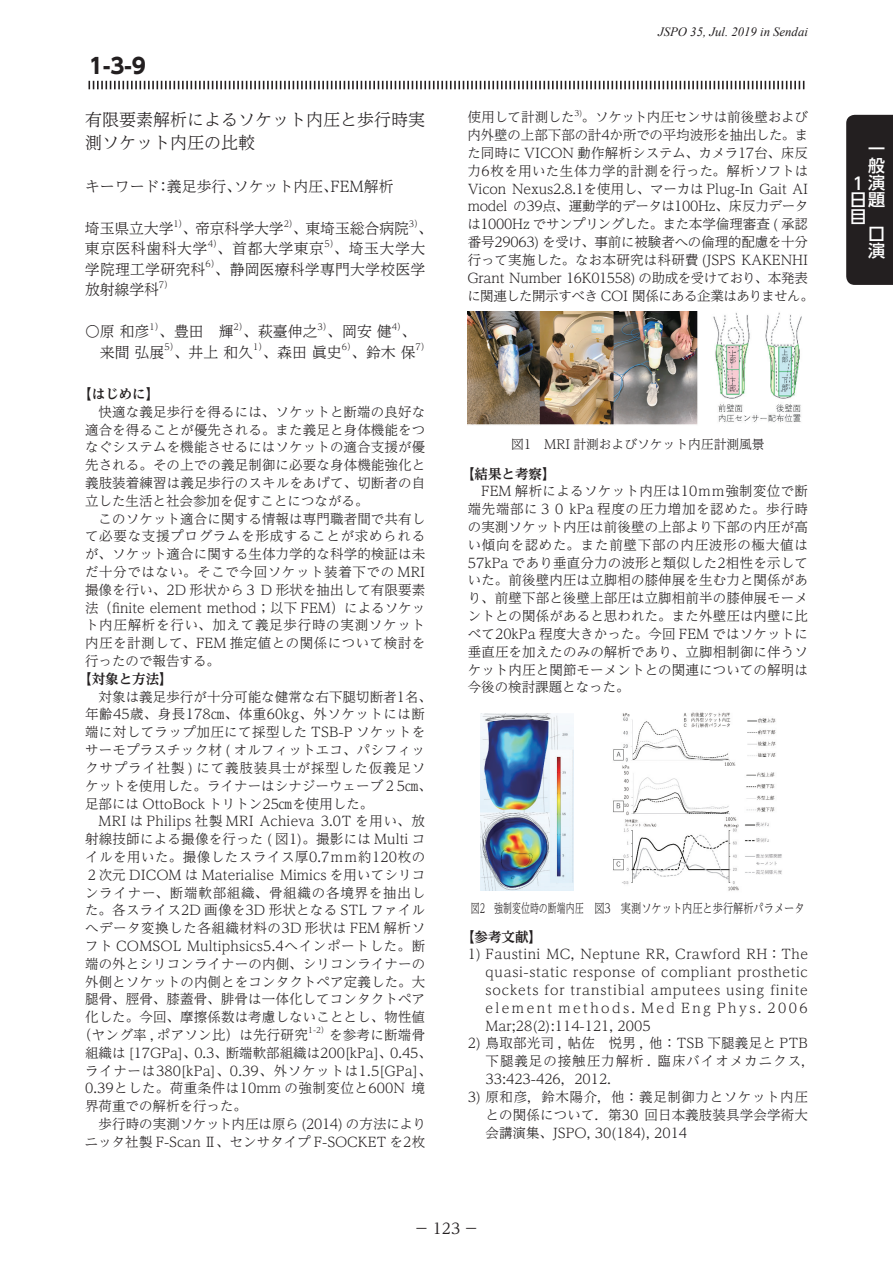
<style>
.page{position:relative;width:893px;height:1263px;background:#fff}
.page>*{position:absolute;margin:0;border:0;box-sizing:border-box;transform-origin:0 0}
.t1{font:700 21.3px "UD Shin Go Pro";color:#231f20}
.t2{font:300 16.95px/23.4px "UD Reimin Pro";color:#231f20}
.t3{font:500 16.95px/17px "UD Shin Go Pro";color:#fff}
.t4{font:300 14.85px "UD Reimin Pro";color:#231f20}
.t5{font:300 14.85px "UD Reimin Pro";letter-spacing:.035em;color:#231f20}
.t6{font:14.85px "UD Reimin Pro";color:#231f20}
.t7{font:300 13.5px/17.9px "UD Reimin Pro";letter-spacing:.01em;color:#231f20;text-align:justify}
.t8{font:300 13.5px/17.9px "UD Reimin Pro";letter-spacing:-.01em;color:#231f20}
.t9{font:300 13.5px "UD Reimin Pro";letter-spacing:.04em;color:#231f20}
.t10{font:700 13.5px "UD Reimin Pro";color:#231f20}
.t11{font:300 13.5px "UD Reimin Pro";letter-spacing:.055em;color:#231f20}
.t12{font:300 13.5px "UD Reimin Pro";letter-spacing:-.015em;color:#231f20}
.t13{font:300 12.75px "UD Reimin Pro";color:#231f20;scale:.7 1}
.t14{font:italic 12.75px "Times New Roman";color:#231f20}
.t15{font:300 12.75px "UD Reimin Pro";color:#231f20}
.t16{font:300 8.7px "UD Reimin Pro";color:#231f20}
.t17{font:300 7.8px "UD Reimin Pro";color:#231f20}
</style>
<div class="page">
<img style="left:468px;top:311px;width:334px;height:114px">
<img style="left:481px;top:713px;width:93px;height:177px">
<img style="left:613px;top:712px;width:169px;height:179px">
<svg style="left:88px;top:81px;width:716px;height:8px"></svg>
<div style="left:846px;top:115px;width:47px;height:170px;background:#231f20"></div>
<h1 class="t1" style="left:89px;top:49px;width:58px">1-3-9</h1>
<p class="t2" style="left:85px;top:107px;width:342px">有限要素解析によるソケット内圧と歩行時実測ソケット内圧の比較</p>
<p class="t4" style="left:85px;top:174px;width:310px">キーワード：義足歩行、ソケット内圧、FEM解析</p>
<p class="t4" style="left:85px;top:217px;width:90px">埼玉県立大学</p>
<p class="t16" style="left:173px;top:217px;width:15px">1）</p>
<p class="t4" style="left:183px;top:217px;width:103px">、帝京科学大学</p>
<p class="t16" style="left:284px;top:217px;width:15px">2）</p>
<p class="t4" style="left:293px;top:217px;width:118px">、東埼玉総合病院</p>
<p class="t16" style="left:409px;top:217px;width:15px">3）</p>
<p class="t4" style="left:418px;top:217px;width:16px">、</p>
<p class="t5" style="left:85px;top:237px;width:124px">東京医科歯科大学</p>
<p class="t16" style="left:208px;top:237px;width:15px">4）</p>
<p class="t4" style="left:217px;top:237px;width:108px">、首都大学東京</p>
<p class="t16" style="left:325px;top:237px;width:15px">5）</p>
<p class="t4" style="left:334px;top:237px;width:93px">、埼玉大学大</p>
<p class="t4" style="left:85px;top:257px;width:122px">学院理工学研究科</p>
<p class="t16" style="left:206px;top:257px;width:15px">6）</p>
<p class="t4" style="left:215px;top:257px;width:212px">、静岡医療科学専門大学校医学</p>
<p class="t4" style="left:85px;top:277px;width:76px">放射線学科</p>
<p class="t16" style="left:159px;top:277px;width:15px">7）</p>
<p class="t4" style="left:85px;top:320px;width:66px">〇原 和彦</p>
<p class="t16" style="left:150px;top:320px;width:15px">1）</p>
<p class="t4" style="left:159px;top:320px;width:76px">、豊田　輝</p>
<p class="t16" style="left:234px;top:320px;width:15px">2）</p>
<p class="t4" style="left:243px;top:320px;width:76px">、萩臺伸之</p>
<p class="t16" style="left:318px;top:320px;width:15px">3）</p>
<p class="t4" style="left:327px;top:320px;width:66px">、岡安 健</p>
<p class="t16" style="left:392px;top:320px;width:15px">4）</p>
<p class="t4" style="left:401px;top:320px;width:16px">、</p>
<p class="t4" style="left:85px;top:340px;width:81px">　来間 弘展</p>
<p class="t16" style="left:164px;top:340px;width:15px">5）</p>
<p class="t4" style="left:174px;top:340px;width:81px">、井上 和久</p>
<p class="t16" style="left:253px;top:340px;width:15px">1）</p>
<p class="t4" style="left:263px;top:340px;width:81px">、森田 眞史</p>
<p class="t16" style="left:342px;top:340px;width:15px">6）</p>
<p class="t4" style="left:351px;top:340px;width:66px">、鈴木 保</p>
<p class="t16" style="left:416px;top:340px;width:15px">7）</p>
<p class="t10" style="left:78px;top:383px;width:82px">【はじめに】</p>
<p class="t7" style="left:85px;top:402px;width:342px;text-indent:14px">快適な義足歩行を得るには、ソケットと断端の良好な適合を得ることが優先される。また義足と身体機能をつなぐシステムを機能させるにはソケットの適合支援が優先される。その上での義足制御に必要な身体機能強化と義肢装着練習は義足歩行のスキルをあげて、切断者の自立した生活と社会参加を促すことにつながる。</p>
<p class="t7" style="left:85px;top:509px;width:342px;text-indent:14px">このソケット適合に関する情報は専門職者間で共有して必要な支援プログラムを形成することが求められるが、ソケット適合に関する生体力学的な科学的検証は未だ十分ではない。そこで今回ソケット装着下での MRI撮像を行い、2D 形状から３ D 形状を抽出して有限要素法（finite element method；以下 FEM）によるソケット内圧解析を行い、加えて義足歩行時の実測ソケット内圧を計測して、FEM 推定値との関係について検討を行ったので報告する。</p>
<p class="t10" style="left:78px;top:668px;width:96px">【対象と方法】</p>
<p class="t7" style="left:85px;top:687px;width:348px;text-align:left;text-indent:14px">対象は義足歩行が十分可能な健常な右下腿切断者1名、年齢45歳、身長178㎝、体重60kg、外ソケットには断端に対してラップ加圧にて採型した TSB-P ソケットをサーモプラスチック材 ( オルフィットエコ、パシフィックサプライ社製 ) にて義肢装具士が採型した仮義足ソケットを使用した。ライナーはシナジーウェーブ２5㎝、足部には OttoBock トリトン25㎝を使用した。</p>
<p class="t7" style="left:99px;top:812px;width:328px">MRI は Philips 社製 MRI Achieva 3.0T を用い、放</p>
<p class="t7" style="left:85px;top:830px;width:342px">射線技師による撮像を行った ( 図1)。撮影には Multi コ</p>
<p class="t9" style="left:85px;top:846px;width:342px">イルを用いた。撮像したスライス厚0.7ｍｍ約120枚の</p>
<p class="t7" style="left:85px;top:865px;width:342px">２次元 DICOM は Materialise Mimics を用いてシリコ</p>
<p class="t11" style="left:85px;top:881px;width:342px">ンライナー、断端軟部組織、骨組織の各境界を抽出し</p>
<p class="t7" style="left:85px;top:901px;width:342px">た。各スライス2D 画像を3D 形状となる STL ファイル</p>
<p class="t9" style="left:85px;top:917px;width:342px">へデータ変換した各組織材料の3D 形状は FEM 解析ソ</p>
<p class="t7" style="left:85px;top:936px;width:342px">フト COMSOL Multiphsics5.4へインポートした。断</p>
<p class="t7" style="left:85px;top:954px;width:342px">端の外とシリコンライナーの内側、シリコンライナーの</p>
<p class="t7" style="left:85px;top:972px;width:342px">外側とソケットの内側とをコンタクトペア定義した。大</p>
<p class="t7" style="left:85px;top:990px;width:342px">腿骨、脛骨、膝蓋骨、腓骨は一体化してコンタクトペア</p>
<p class="t7" style="left:85px;top:1008px;width:342px">化した。今回、摩擦係数は考慮しないこととし、物性値</p>
<p class="t7" style="left:78px;top:1025px;width:231px">（ヤング率 , ポアソン比）は先行研究</p>
<p class="t17" style="left:308px;top:1024px;width:22px">1-2）</p>
<p class="t7" style="left:85px;top:1025px;width:348px;text-align:left;text-indent:244px">を参考に断端骨組織は [17GPa]、0.3、断端軟部組織は200[kPa]、0.45、ライナーは380[kPa]、0.39、外ソケットは1.5[GPa]、<br>0.39とした。荷重条件は10mm の強制変位と600N 境界荷重での解析を行った。</p>
<p class="t7" style="left:85px;top:1114px;width:343px;text-align:right">歩行時の実測ソケット内圧は原ら (2014) の方法によりニッタ社製 F-Scan Ⅱ、センサタイプ F-SOCKET を2枚</p>
<p class="t14" style="left:658px;top:23px;width:151px">JSPO 35, Jul. 2019 in Sendai</p>
<p class="t12" style="left:468px;top:106px;width:108px">使用して計測した</p>
<p class="t17" style="left:575px;top:107px;width:9px">3)</p>
<p class="t8" style="left:467px;top:108px;width:348px;text-indent:115px">。ソケット内圧センサは前後壁および内外壁の上部下部の計4か所での平均波形を抽出した。また同時に VICON 動作解析システム、カメラ17台、床反力6枚を用いた生体力学的計測を行った。解析ソフトは<br>Vicon Nexus2.8.1を使用し、マーカは Plug-In Gait AI model の39点、運動学的データは100Hz、床反力データは1000Hz でサンプリングした。また本学倫理審査 ( 承認番号29063) を受け、事前に被験者への倫理的配慮を十分行って実施した。なお本研究は科研費 (JSPS KAKENHI<br>Grant Number 16K01558) の助成を受けており、本発表に関連した開示すべき COI 関係にある企業はありません。</p>
<p class="t15" style="left:511px;top:434px;width:255px">図1　MRI 計測およびソケット内圧計測風景</p>
<p class="t10" style="left:461px;top:462px;width:96px">【結果と考察】</p>
<p class="t7" style="left:468px;top:482px;width:342px;text-indent:14px">FEM 解析によるソケット内圧は10ｍｍ強制変位で断端先端部に３０ kPa 程度の圧力増加を認めた。歩行時の実測ソケット内圧は前後壁の上部より下部の内圧が高い傾向を認めた。また前壁下部の内圧波形の極大値は57kPa であり垂直分力の波形と類似した2相性を示していた。前後壁内圧は立脚相の膝伸展を生む力と関係があり、前壁下部と後壁上部圧は立脚相前半の膝伸展モーメントとの関係があると思われた。また外壁圧は内壁に比べて20kPa 程度大きかった。今回 FEM ではソケットに垂直圧を加えたのみの解析であり、立脚相制御に伴うソケット内圧と関節モーメントとの関連についての解明は今後の検討課題となった。</p>
<p class="t13" style="left:471px;top:897px;width:478px">図2　強制変位時の断端内圧 図3　実測ソケット内圧と歩行解析パラメータ</p>
<p class="t10" style="left:461px;top:925px;width:82px">【参考文献】</p>
<p class="t7" style="left:486px;top:945px;width:324px;text-indent:-18px">1) Faustini MC, Neptune RR, Crawford RH：The quasi-static response of compliant prosthetic sockets for transtibial amputees using finite element methods. Med Eng Phys. 2006<br>Mar;28(2):114-121, 2005</p>
<p class="t7" style="left:486px;top:1034px;width:331px;text-align:left;text-indent:-18px">2) 鳥取部光司 , 帖佐　悦男 , 他：TSB 下腿義足と PTB下腿義足の接触圧力解析 . 臨床バイオメカニクス，<br>33:423-426，2012．</p>
<p class="t7" style="left:486px;top:1087px;width:324px;text-indent:-18px">3) 原和彦，鈴木陽介，他：義足制御力とソケット内圧との関係について．第30 回日本義肢装具学会学術大会講演集、JSPO, 30(184), 2014</p>
<p class="t6" style="left:414px;top:1216px;width:66px">－ 123 －</p>
<p class="t3" style="left:850px;top:140px;width:36px;text-align:right">一般演日題</p>
<p class="t3" style="left:868px;top:225px;width:18px">口演</p>
<p class="t3" style="left:850px;top:166px;width:17px;line-height:33.8px">１目</p>
</div>
